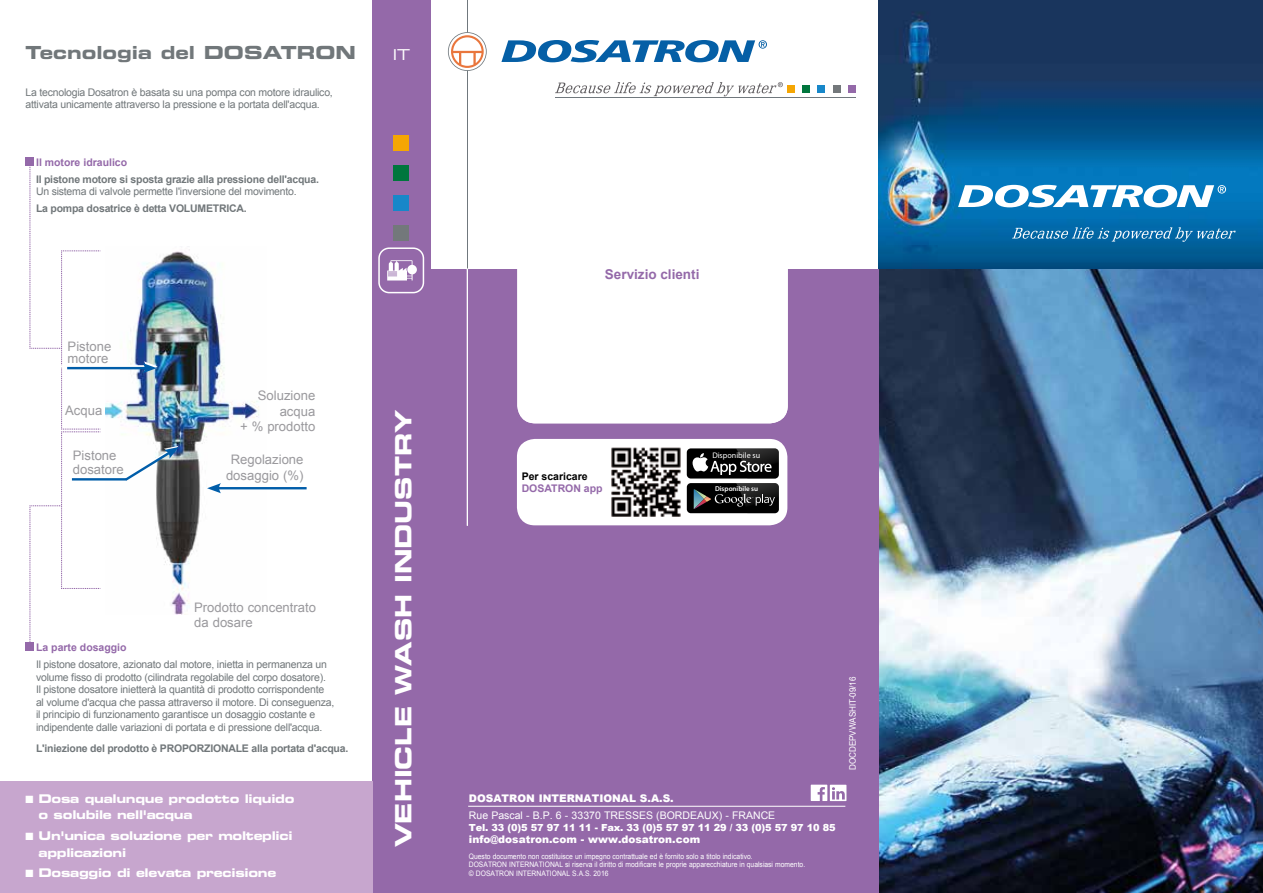
<style>
.page{position:relative;width:1263px;height:893px;background:#fff}
.page>*{position:absolute;margin:0;border:0;box-sizing:border-box;transform-origin:0 0}
.t1{font:22.5px "Eurostile Bold Extended Two";color:#fff}
.t2{font:18px "Eurostile Bold Extended Two";color:#71777a}
.t3{font:15px "Eurostile Extended Two";color:#fff}
.t4{font:700 13.5px "Arial";color:#9469a9}
.t5{font:13.05px/15.8px "Arial";color:#9a999d}
.t6{font:12px/16.5px "Eurostile Bold Extended Two";letter-spacing:-.025em;color:#fff}
.t7{font:10.5px/12.6px "Arial";letter-spacing:-.02em;color:#71777a}
.t8{font:700 10.5px "Arial";letter-spacing:-.02em;color:#71777a}
.t9{font:900 10.5px "Arial";color:#fff}
.t10{font:10.5px "Arial";color:#fff}
.t11{font:700 10.5px "Arial";color:#9469a9}
.t12{font:700 10.5px "Arial";color:#000}
.t13{font:900 9.75px "Arial";letter-spacing:-.02em;color:#fff}
.t14{font:9px "Arial";letter-spacing:-.01em;color:#fff;scale:.9 1}
.t15{font:8.1px "Myriad Pro";color:#fff}
.t16{font:7.5px/8.2px "Arial";color:#fff;scale:.9 1}
.t17{font:600 7.05px "Myriad Pro";color:#fff}
</style>
<div class="page">
<img style="left:879px;top:269px;width:384px;height:624px">
<div style="left:372px;top:0;width:507px;height:893px;background:#9469a9"></div>
<div style="left:378px;top:247px;width:46px;height:46px;border:2px solid #fff;border-radius:10px"></div>
<svg style="left:387px;top:260px;width:30px;height:20px"></svg>
<div style="left:393px;top:226px;width:16px;height:15px;background:#73787b"></div>
<div style="left:393px;top:196px;width:16px;height:15px;background:#1787c9"></div>
<div style="left:393px;top:136px;width:16px;height:15px;background:#f5a603"></div>
<div style="left:393px;top:166px;width:16px;height:15px;background:#00763d"></div>
<div style="left:431px;top:0;width:448px;height:269px;background:#fff"></div>
<hr style="left:467px;top:0;width:1px;height:270px;background:#70787d">
<svg style="left:448px;top:32px;width:39px;height:39px"></svg>
<svg style="left:501px;top:40px;width:266px;height:22px"></svg>
<hr style="left:555px;top:97px;width:301px;height:1px;background:#70787d">
<div style="left:833px;top:85px;width:7px;height:8px;background:#73787b"></div>
<div style="left:848px;top:85px;width:8px;height:8px;background:#9469a9"></div>
<div style="left:817px;top:85px;width:8px;height:8px;background:#1787c9"></div>
<div style="left:787px;top:85px;width:7px;height:8px;background:#f5a603"></div>
<div style="left:802px;top:85px;width:8px;height:8px;background:#00763d"></div>
<svg style="left:555px;top:82px;width:228px;height:14px"></svg>
<svg style="left:811px;top:784px;width:35px;height:18px"></svg>
<img style="left:879px;top:0;width:384px;height:269px">
<svg style="left:1012px;top:216px;width:229px;height:26px;background:#1a78b2"></svg>
<svg style="left:958px;top:185px;width:268px;height:22px"></svg>
<hr style="left:467px;top:269px;width:1px;height:257px;background:#fff">
<div style="left:517px;top:245px;width:271px;height:178px;background:#fff;border-radius:18px"></div>
<div style="left:517px;top:439px;width:270px;height:86px;background:#fff;border-radius:18px"></div>
<img style="left:611px;top:447px;width:70px;height:70px">
<img style="left:105px;top:249px;width:162px;height:365px">
<div style="left:26px;top:158px;width:8px;height:8px;background:#9469a9"></div>
<svg style="left:30px;top:166px;width:71px;height:477px"></svg>
<hr style="left:72px;top:478px;width:54px;height:3px;background:#005da9">
<hr style="left:72px;top:473px;width:53px;height:3px;background:#fff">
<hr style="left:217px;top:487px;width:90px;height:2px;background:#005da9">
<svg style="left:207px;top:483px;width:14px;height:10px"></svg>
<hr style="left:37px;top:365px;width:111px;height:3px;background:#fff">
<hr style="left:67px;top:367px;width:80px;height:2px;background:#005da9">
<svg style="left:143px;top:361px;width:15px;height:12px"></svg>
<div style="left:26px;top:643px;width:8px;height:8px;background:#9469a9"></div>
<svg style="left:122px;top:446px;width:57px;height:37px"></svg>
<div style="left:0;top:782px;width:372px;height:111px;background:#c7a6ce"></div>
<div style="left:687px;top:449px;width:92px;height:30px;background:#000;border-radius:4px"></div>
<div style="left:687px;top:483px;width:92px;height:30px;background:#000;border-radius:4px"></div>
<svg style="left:692px;top:449px;width:87px;height:64px"></svg>
<hr style="left:468px;top:806px;width:377px;height:1px;background:#fff">
<h2 class="t2" style="left:26px;top:39px;width:332px">Tecnologia del DOSATRON</h2>
<h3 class="t3" style="left:393px;top:45px;width:19px">IT</h3>
<p class="t7" style="left:26px;top:86px;width:309px">La tecnologia Dosatron è basata su una pompa con motore idraulico, attivata unicamente attraverso la pressione e la portata dell'acqua.</p>
<p class="t11" style="left:36px;top:155px;width:93px">Il motore idraulico</p>
<p class="t8" style="left:36px;top:172px;width:285px">Il pistone motore si sposta grazie alla pressione dell'acqua.</p>
<p class="t7" style="left:36px;top:185px;width:262px">Un sistema di valvole permette l'inversione del movimento.</p>
<p class="t8" style="left:36px;top:201px;width:212px">La pompa dosatrice è detta VOLUMETRICA.</p>
<p class="t5" style="left:68px;top:341px;width:45px;line-height:12px">Pistone motore</p>
<p class="t5" style="left:65px;top:402px;width:39px">Acqua</p>
<p class="t5" style="left:73px;top:449px;width:52px;line-height:13.5px">Pistone dosatore</p>
<p class="t5" style="left:240px;top:387px;width:77px;text-align:right">Soluzione acqua<br>+ % prodotto</p>
<p class="t5" style="left:226px;top:452px;width:79px;text-align:center">Regolazione dosaggio (%)</p>
<p class="t5" style="left:194px;top:599px;width:123px">Prodotto concentrato da dosare</p>
<p class="t11" style="left:36px;top:640px;width:92px">La parte dosaggio</p>
<p class="t7" style="left:36px;top:658px;width:300px">Il pistone dosatore, azionato dal motore, inietta in permanenza un volume fisso di prodotto (cilindrata regolabile del corpo dosatore).<br>Il pistone dosatore inietterà la quantità di prodotto corrispondente al volume d'acqua che passa attraverso il motore. Di conseguenza, il principio di funzionamento garantisce un dosaggio costante e indipendente dalle variazioni di portata e di pressione dell'acqua.</p>
<p class="t8" style="left:36px;top:741px;width:314px">L'iniezione del prodotto è PROPORZIONALE alla portata d'acqua.</p>
<p class="t6" style="left:39px;top:790px;width:257px;text-indent:-13px">■ Dosa qualunque prodotto liquido o solubile nell'acqua</p>
<p class="t6" style="left:39px;top:827px;width:255px;text-indent:-13px">■ Un'unica soluzione per molteplici applicazioni</p>
<p class="t6" style="left:26px;top:864px;width:252px">■ Dosaggio di elevata precisione</p>
<h1 class="t1" style="left:387px;top:847px;width:439px;rotate:-90deg">VEHICLE WASH INDUSTRY</h1>
<p class="t4" style="left:605px;top:265px;width:96px">Servizio clienti</p>
<p class="t12" style="left:522px;top:469px;width:67px">Per scaricare</p>
<p class="t11" style="left:522px;top:482px;width:82px">DOSATRON app</p>
<p class="t17" style="left:715px;top:449px;width:45px">Disponível em</p>
<p class="t17" style="left:715px;top:484px;width:45px">Disponibile su</p>
<p class="t15" style="left:712px;top:451px;width:49px">Disponibile su</p>
<p class="t9" style="left:469px;top:792px;width:206px">DOSATRON INTERNATIONAL S.A.S.</p>
<p class="t10" style="left:469px;top:809px;width:308px">Rue Pascal - B.P. 6 - 33370 TRESSES (BORDEAUX) - FRANCE</p>
<p class="t13" style="left:469px;top:822px;width:368px">Tel. 33 (0)5 57 97 11 11 - Fax. 33 (0)5 57 97 11 29 / 33 (0)5 57 97 10 85</p>
<p class="t9" style="left:469px;top:833px;width:233px">info@dosatron.com - www.dosatron.com</p>
<p class="t16" style="left:469px;top:852px;width:375px">Questo documento non costituisce un impegno contrattuale ed è fornito solo a titolo indicativo.<br>DOSATRON INTERNATIONAL si riserva il diritto di modificare le proprie apparecchiature in qualsiasi momento. © DOSATRON INTERNATIONAL S.A.S. 2016</p>
<p class="t14" style="left:848px;top:770px;width:105px;rotate:-90deg">DOCDEPVWASHIT-09/16</p>
</div>
